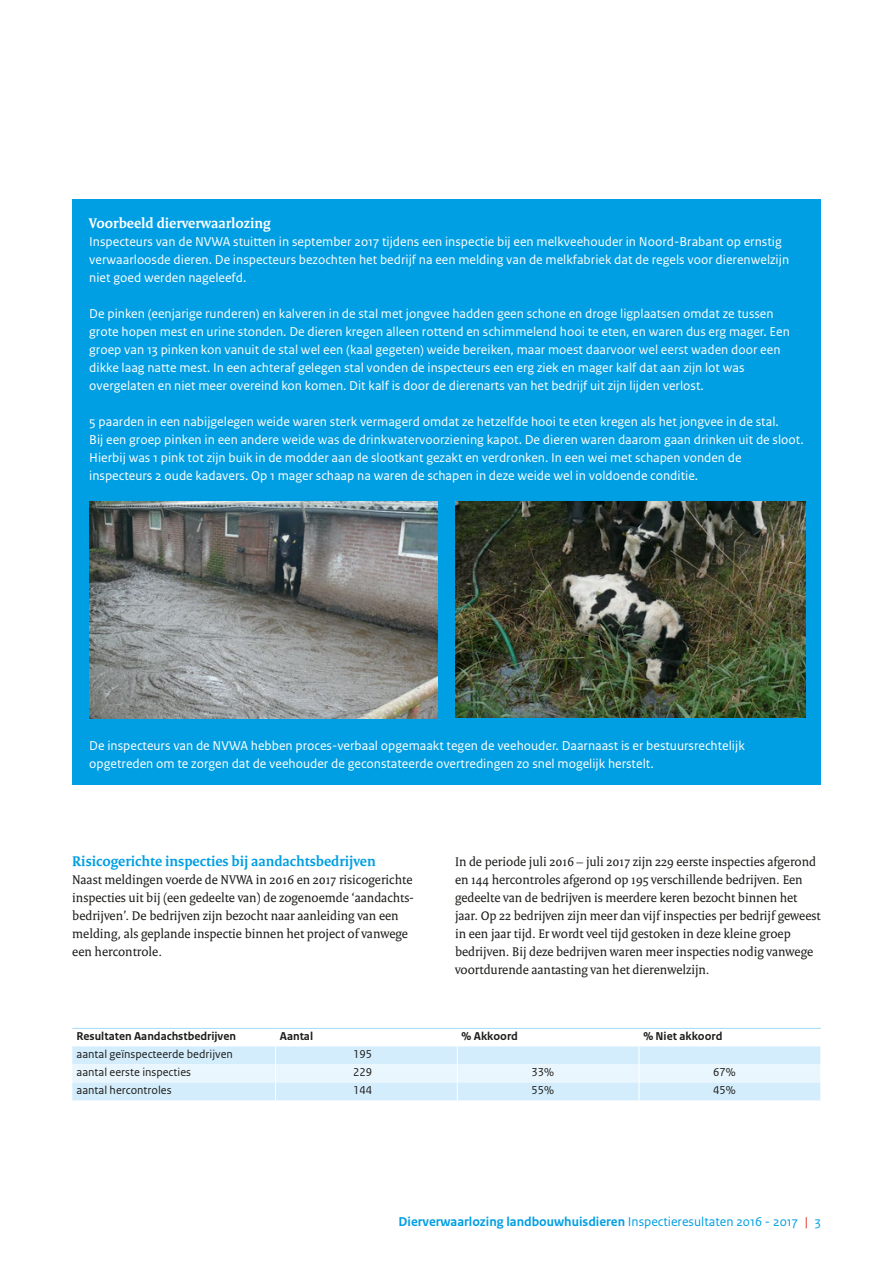
<style>
.page{position:relative;width:893px;height:1263px;background:#fff}
.page>*{position:absolute;margin:0;border:0;box-sizing:border-box;transform-origin:0 0}
._05_RO_Alineakop{font:700 15px "Rijksoverheid Serif";color:#009fe3}
._05_RO_Alineakop___w{font:700 15px "Rijksoverheid Serif";color:#fff}
._21_RO_Kader_Broodte{font:13.5px/18px "Rijksoverheid Sans Text";color:#fff}
._10_RO_Broodtekst{font:13.5px/18px "Rijksoverheid Serif";color:#1d1d1b}
.t1{font:700 13.5px "Rijksoverheid Sans Text";color:#009fe3}
._22_RO_Tabel_plat{font:12px "Rijksoverheid Sans Text";color:#1d1d1b}
._23_RO_Tabel_kop{font:700 12px "Rijksoverheid Sans Text";color:#1d1d1b}
.s1{font-weight:400}
.s2{font-weight:400;color:#e41f13}
</style>
<div class="page">
<div style="left:72px;top:200px;width:749px;height:585px;background:#009fe3"></div>
<img style="left:89px;top:502px;width:349px;height:216px">
<img style="left:455px;top:502px;width:351px;height:216px">
<svg style="left:72px;top:1046px;width:749px;height:54px;background:#dcf0fc"></svg>
<hr style="left:72px;top:1028px;width:204px;height:1px;background:#a1daf8">
<hr style="left:276px;top:1028px;width:181px;height:1px;background:#a1daf8">
<hr style="left:457px;top:1028px;width:182px;height:1px;background:#a1daf8">
<hr style="left:639px;top:1028px;width:182px;height:1px;background:#a1daf8">
<p class="_05_RO_Alineakop___w" style="left:89px;top:214px;width:183px">Voorbeeld dierverwaarlozing</p>
<p class="_21_RO_Kader_Broodte" style="left:89px;top:233px;width:701px">Inspecteurs van de NVWA stuitten in september 2017 tijdens een inspectie bij een melkveehouder in Noord-Brabant op ernstig verwaarloosde dieren. De inspecteurs bezochten het bedrijf na een melding van de melkfabriek dat de regels voor dierenwelzijn niet goed werden nageleefd.</p>
<p class="_21_RO_Kader_Broodte" style="left:89px;top:305px;width:702px">De pinken (eenjarige runderen) en kalveren in de stal met jongvee hadden geen schone en droge ligplaatsen omdat ze tussen grote hopen mest en urine stonden. De dieren kregen alleen rottend en schimmelend hooi te eten, en waren dus erg mager. Een groep van 13 pinken kon vanuit de stal wel een (kaal gegeten) weide bereiken, maar moest daarvoor wel eerst waden door een dikke laag natte mest. In een achteraf gelegen stal vonden de inspecteurs een erg ziek en mager kalf dat aan zijn lot was overgelaten en niet meer overeind kon komen. Dit kalf is door de dierenarts van het bedrijf uit zijn lijden verlost.</p>
<p class="_21_RO_Kader_Broodte" style="left:89px;top:413px;width:716px">5 paarden in een nabijgelegen weide waren sterk vermagerd omdat ze hetzelfde hooi te eten kregen als het jongvee in de stal.<br>Bij een groep pinken in een andere weide was de drinkwatervoorziening kapot. De dieren waren daarom gaan drinken uit de sloot.<br>Hierbij was 1 pink tot zijn buik in de modder aan de slootkant gezakt en verdronken. In een wei met schapen vonden de inspecteurs 2 oude kadavers. Op 1 mager schaap na waren de schapen in deze weide wel in voldoende conditie.</p>
<p class="_21_RO_Kader_Broodte" style="left:89px;top:737px;width:657px">De inspecteurs van de NVWA hebben proces-verbaal opgemaakt tegen de veehouder. Daarnaast is er bestuursrechtelijk opgetreden om te zorgen dat de veehouder de geconstateerde overtredingen zo snel mogelijk herstelt.</p>
<p class="_05_RO_Alineakop" style="left:72px;top:852px;width:305px">Risicogerichte inspecties bij aandachtsbedrijven</p>
<p class="_10_RO_Broodtekst" style="left:72px;top:870px;width:343px">Naast meldingen voerde de NVWA in 2016 en 2017 risicogerichte inspecties uit bij (een gedeelte van) de zogenoemde ‘aandachts&shy;bedrijven’. De bedrijven zijn bezocht naar aanleiding van een melding, als geplande inspectie binnen het project of vanwege een hercontrole.</p>
<p class="_10_RO_Broodtekst" style="left:455px;top:852px;width:367px">In de periode juli 2016 – juli 2017 zijn 229 eerste inspecties afgerond en 144 hercontroles afgerond op 195 verschillende bedrijven. Een gedeelte van de bedrijven is meerdere keren bezocht binnen het jaar. Op 22 bedrijven zijn meer dan vijf inspecties per bedrijf geweest in een jaar tijd. Er wordt veel tijd gestoken in deze kleine groep bedrijven. Bij deze bedrijven waren meer inspecties nodig vanwege voortdurende aantasting van het dierenwelzijn.</p>
<p class="_23_RO_Tabel_kop" style="left:77px;top:1030px;width:161px">Resultaten Aandachstbedrijven</p>
<p class="_23_RO_Tabel_kop" style="left:280px;top:1030px;width:35px">Aantal</p>
<p class="_23_RO_Tabel_kop" style="left:462px;top:1030px;width:58px">% Akkoord</p>
<p class="_23_RO_Tabel_kop" style="left:643px;top:1030px;width:81px">% Niet akkoord</p>
<p class="_22_RO_Tabel_plat" style="left:77px;top:1047px;width:158px">aantal geïnspecteerde bedrijven</p>
<p class="_22_RO_Tabel_plat" style="left:353px;top:1047px;width:21px">195</p>
<p class="_22_RO_Tabel_plat" style="left:77px;top:1065px;width:116px">aantal eerste inspecties</p>
<p class="_22_RO_Tabel_plat" style="left:353px;top:1065px;width:21px">229</p>
<p class="_22_RO_Tabel_plat" style="left:531px;top:1065px;width:24px">33%</p>
<p class="_22_RO_Tabel_plat" style="left:713px;top:1065px;width:24px">67%</p>
<p class="_22_RO_Tabel_plat" style="left:77px;top:1083px;width:96px">aantal hercontroles</p>
<p class="_22_RO_Tabel_plat" style="left:353px;top:1083px;width:21px">144</p>
<p class="_22_RO_Tabel_plat" style="left:531px;top:1083px;width:24px">55%</p>
<p class="_22_RO_Tabel_plat" style="left:713px;top:1083px;width:24px">45%</p>
<p class="t1" style="left:398px;top:1214px;width:424px">Dierverwaarlozing landbouwhuisdieren <span class="s1">Inspectieresultaten 2016 - 2017</span> <span class="s2">|</span> <span class="s1">3</span></p>
</div>
